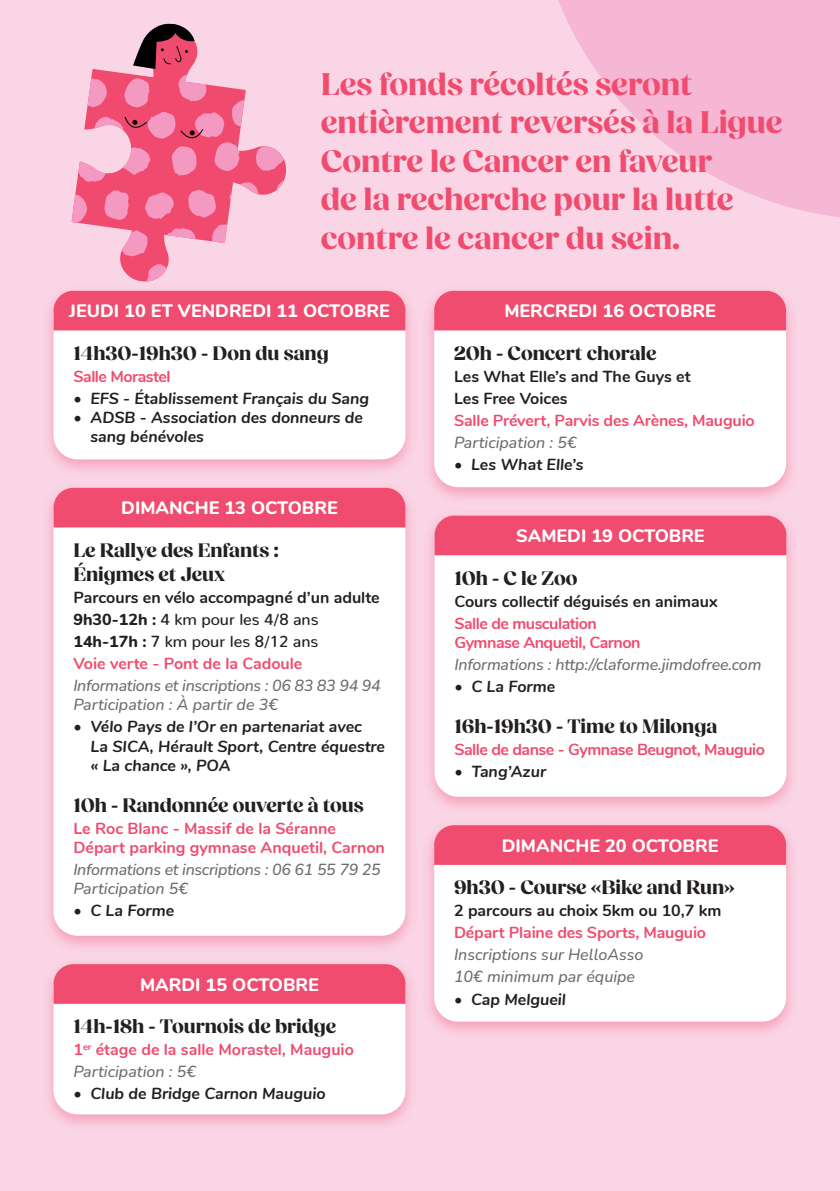
<style>
.page{position:relative;width:840px;height:1191px;background:#fff}
.page>*{position:absolute;margin:0;border:0;box-sizing:border-box;transform-origin:0 0}
.t1{font:700 32px/38.4px "Fields Display";color:#f04c6f}
.t2{font:700 20px/24px "Fields Display";color:#231f20}
.t3{font:800 18px "Nunito";color:#fff}
.t4{font:italic 700 16px/19.2px "Nunito";color:#231f20}
.t5{font:italic 500 16px/19.2px "Nunito";letter-spacing:-.01em;color:#6c6d70}
.t6{font:700 16px/22px "Nunito";color:#231f20}
.t7{font:700 16px/19.2px "Nunito";letter-spacing:-.01em;color:#f04c6f}
.t8{font:700 16px/19.2px "Nunito";letter-spacing:-.03em;color:#f04c6f}
.s1{font-weight:800}
.s2{font-weight:500}
.s3{color:#f04c6f}
.s4{font-weight:500;font-style:italic;color:#6c6d70}
</style>
<div class="page">
<div style="left:0;top:0;width:839px;height:1191px;background:#fad5e5"></div>
<svg style="left:558px;top:0;width:281px;height:217px;fill:#f6b7d4"></svg>
<svg style="left:71px;top:84px;width:215px;height:198px"></svg>
<svg style="left:71px;top:23px;width:133px;height:147px"></svg>
<div style="left:421px;top:508px;width:377px;height:306px;background:#f04c6f;opacity:.4"></div>
<div style="left:434px;top:515px;width:352px;height:282px;background:#fff;border-radius:24px"></div>
<div style="left:434px;top:515px;width:352px;height:40px;background:#f04c6f"></div>
<div style="left:421px;top:818px;width:377px;height:221px;background:#f04c6f;opacity:.4"></div>
<div style="left:434px;top:825px;width:351px;height:196px;background:#fff;border-radius:24px"></div>
<div style="left:434px;top:825px;width:351px;height:40px;background:#f04c6f"></div>
<div style="left:421px;top:284px;width:377px;height:221px;background:#f04c6f;opacity:.4"></div>
<div style="left:434px;top:291px;width:351px;height:196px;background:#fff;border-radius:24px"></div>
<div style="left:434px;top:291px;width:351px;height:39px;background:#f04c6f"></div>
<div style="left:41px;top:481px;width:376px;height:473px;background:#f04c6f;opacity:.4"></div>
<div style="left:54px;top:488px;width:351px;height:447px;background:#fff;border-radius:24px"></div>
<div style="left:54px;top:488px;width:351px;height:39px;background:#f04c6f"></div>
<div style="left:41px;top:957px;width:376px;height:175px;background:#f04c6f;opacity:.4"></div>
<div style="left:54px;top:964px;width:351px;height:150px;background:#fff;border-radius:24px"></div>
<div style="left:54px;top:964px;width:351px;height:39px;background:#f04c6f"></div>
<div style="left:41px;top:284px;width:376px;height:193px;background:#f04c6f;opacity:.4"></div>
<div style="left:54px;top:291px;width:351px;height:168px;background:#fff;border-radius:24px"></div>
<div style="left:54px;top:291px;width:351px;height:39px;background:#f04c6f"></div>
<h1 class="t1" style="left:321px;top:66px;width:463px">Les fonds récoltés seront entièrement reversés à la Ligue<br>Contre le Cancer en faveur<br>de la recherche pour la lutte contre le cancer du sein.</h1>
<p class="t3" style="left:69px;top:298px;width:322px">JEUDI 10 ET VENDREDI 11 OCTOBRE</p>
<p class="t2" style="left:73px;top:342px;width:257px">14h30-19h30 - Don du sang</p>
<p class="t8" style="left:73px;top:366px;width:99px">Salle Morastel</p>
<p class="t4" style="left:73px;top:388px;width:297px">• EFS - Établissement Français du Sang</p>
<p class="t4" style="left:90px;top:407px;width:274px;text-indent:-17px">• ADSB - Association des donneurs de sang bénévoles</p>
<p class="t3" style="left:121px;top:494px;width:218px">DIMANCHE 13 OCTOBRE</p>
<p class="t2" style="left:73px;top:539px;width:206px">Le Rallye des Enfants :<br>Énigmes et Jeux</p>
<p class="t6" style="left:73px;top:585px;width:308px">Parcours en vélo accompagné d’un adulte<br><span class="s1">9h30-12h :</span> <span class="s2">4 km pour les 4/8 ans<br></span><span class="s1">14h-17h :</span> <span class="s2">7 km pour les 8/12 ans<br></span><span class="s3">Voie verte - Pont de la Cadoule</span></p>
<p class="t5" style="left:73px;top:675px;width:309px">Informations et inscriptions : 06 83 83 94 94<br>Participation : À partir de 3€</p>
<p class="t4" style="left:90px;top:716px;width:296px;text-indent:-17px">• Vélo Pays de l’Or en partenariat avec<br>La SICA, Hérault Sport, Centre équestre « La chance », POA</p>
<p class="t2" style="left:73px;top:793px;width:291px">10h - Randonnée ouverte à tous</p>
<p class="t7" style="left:73px;top:817px;width:313px">Le Roc Blanc - Massif de la Séranne<br>Départ parking gymnase Anquetil, Carnon</p>
<p class="t5" style="left:73px;top:859px;width:309px">Informations et inscriptions : 06 61 55 79 25<br>Participation 5€</p>
<p class="t4" style="left:73px;top:900px;width:102px">• C La Forme</p>
<p class="t3" style="left:140px;top:971px;width:180px">MARDI 15 OCTOBRE</p>
<p class="t2" style="left:73px;top:1015px;width:264px">14h-18h - Tournois de bridge</p>
<p class="t7" style="left:73px;top:1037px;width:282px;line-height:22px">1<sup>er</sup> étage de la salle Morastel, Mauguio<br><span class="s4">Participation : 5€</span></p>
<p class="t4" style="left:73px;top:1083px;width:254px">• Club de Bridge Carnon Mauguio</p>
<p class="t3" style="left:504px;top:298px;width:213px">MERCREDI 16 OCTOBRE</p>
<p class="t2" style="left:454px;top:342px;width:204px">20h - Concert chorale</p>
<p class="t6" style="left:454px;top:364px;width:238px">Les What Elle’s and The Guys et<br>Les Free Voices</p>
<p class="t7" style="left:454px;top:410px;width:302px">Salle Prévert, Parvis des Arènes, Mauguio</p>
<p class="t5" style="left:454px;top:432px;width:124px">Participation : 5€</p>
<p class="t4" style="left:454px;top:454px;width:131px">• Les What Elle’s</p>
<p class="t3" style="left:516px;top:522px;width:190px">SAMEDI 19 OCTOBRE</p>
<p class="t2" style="left:454px;top:566px;width:124px">10h - C le Zoo</p>
<p class="t6" style="left:454px;top:589px;width:264px">Cours collectif déguisés en animaux</p>
<p class="t8" style="left:454px;top:612px;width:187px">Salle de musculation<br>Gymnase Anquetil, Carnon</p>
<p class="t5" style="left:454px;top:654px;width:308px">Informations : http://claforme.jimdofree.com</p>
<p class="t4" style="left:454px;top:676px;width:102px">• C La Forme</p>
<p class="t2" style="left:454px;top:715px;width:264px">16h-19h30 - Time to Milonga</p>
<p class="t8" style="left:454px;top:739px;width:312px">Salle de danse - Gymnase Beugnot, Mauguio</p>
<p class="t4" style="left:454px;top:761px;width:93px">• Tang’Azur</p>
<p class="t3" style="left:501px;top:832px;width:218px">DIMANCHE 20 OCTOBRE</p>
<p class="t2" style="left:454px;top:876px;width:282px">9h30 - Course «Bike and Run»</p>
<p class="t6" style="left:454px;top:899px;width:269px">2 parcours au choix 5km ou 10,7 km</p>
<p class="t7" style="left:454px;top:922px;width:253px">Départ Plaine des Sports, Mauguio</p>
<p class="t5" style="left:454px;top:943px;width:191px;line-height:22px">Inscriptions sur HelloAsso<br>10€ minimum par équipe</p>
<p class="t4" style="left:454px;top:988px;width:113px">• Cap Melgueil</p>
</div>
